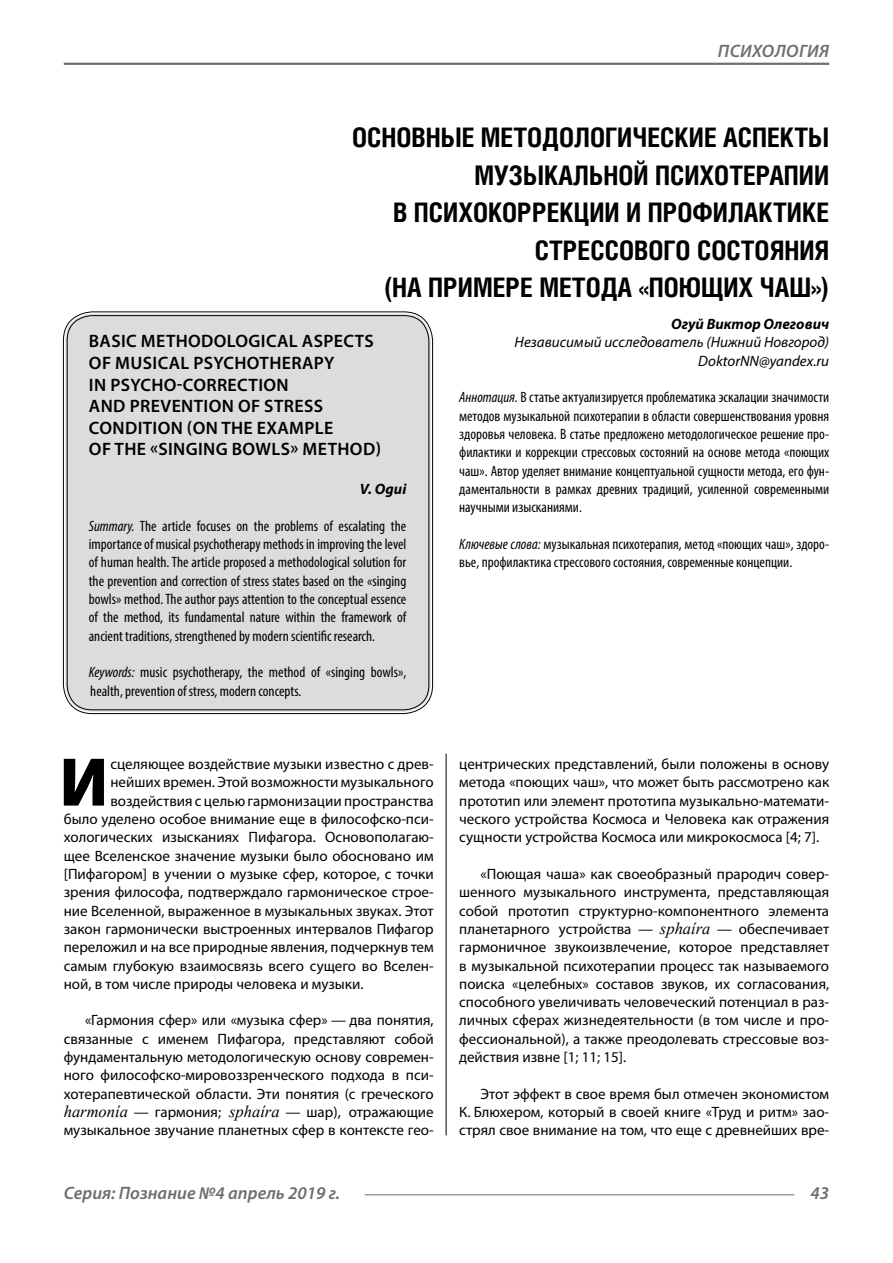
<style>
.page{position:relative;width:893px;height:1263px;background:#fff}
.page>*{position:absolute;margin:0;border:0;box-sizing:border-box;transform-origin:0 0}
.Bukvica{font:900 69.3px "Myriad Pro";color:#000}
.Header{font:700 27px/37.5px "Helios Cond";color:#000;text-align:right}
.Header-eng{font:600 18px/21.6px "Myriad Pro";letter-spacing:.02em;color:#000}
.t1{font:italic 600 18px "Myriad Pro";color:#6e6e6e}
.Normal{font:15px/18.3px "Myriad Pro";color:#000;text-align:justify}
.Bukvica-2{font:15px "Myriad Pro";color:#000}
.Annotation-rus{font:condensed 15px/18.3px "Myriad Pro";color:#000;text-align:justify}
.Annotation-eng{font:condensed 15px/18.3px "Myriad Pro";color:#000;text-align:justify}
.Author-doc{font:italic 15px "Myriad Pro";color:#000}
.Author{font:italic 700 15px "Myriad Pro";color:#000}
.Author-email{font:italic 15px "Myriad Pro";color:#000}
.Author-eng{font:italic 700 15px "Myriad Pro";color:#000}
.s1{font-style:italic}
.s2{font-family:"Times New Roman";font-style:italic;font-size:16.5px}
</style>
<div class="page">
<hr style="left:446px;top:128px;width:1px;height:1007px;background:#000">
<div style="left:65px;top:314px;width:366px;height:398px;background:#dcdcdc;border-radius:27px"></div>
<hr style="left:64px;top:63px;width:765px;height:2px;background:#6e6e6e">
<hr style="left:365px;top:1194px;width:429px;height:1px;background:#6e6e6e">
<p class="t1" style="left:718px;top:39px;width:57px">Психология</p>
<p class="Header" style="left:352px;top:118px;width:479px">ОСНОВНЫЕ МЕТОДОЛОГИЧЕСКИЕ АСПЕКТЫ<br>МУЗЫКАЛЬНОЙ ПСИХОТЕРАПИИ<br>В ПСИХОКОРРЕКЦИИ И ПРОФИЛАКТИКЕ<br>СТРЕССОВОГО СОСТОЯНИЯ<br>(НА ПРИМЕРЕ МЕТОДА «ПОЮЩИХ ЧАШ»)</p>
<p class="Author" style="left:671px;top:314px;width:160px">Огуй Виктор Олегович</p>
<p class="Author-doc" style="left:514px;top:333px;width:316px">Независимый исследователь (Нижний Новгород)</p>
<p class="Author-email" style="left:698px;top:351px;width:132px">DoktorNN@yandex.ru</p>
<p class="Annotation-rus" style="left:459px;top:388px;width:371px"><span class="s1">Аннотация.</span> В статье актуализируется проблематика эскалации значимости методов музыкальной психотерапии в области совершенствования уровня здоровья человека. В статье предложено методологическое решение про&shy;филактики и коррекции стрессовых состояний на основе метода «поющих чаш». Автор уделяет внимание концептуальной сущности метода, его фун&shy;даментальности в рамках древних традиций, усиленной современными научными изысканиями.</p>
<p class="Annotation-rus" style="left:459px;top:535px;width:371px"><span class="s1">Ключевые слова:</span> музыкальная психотерапия, метод «поющих чаш», здоро&shy;вье, профилактика стрессового состояния, современные концепции.</p>
<p class="Header-eng" style="left:89px;top:330px;width:294px">BASIC METHODOLOGICAL ASPECTS<br>OF MUSICAL PSYCHOTHERAPY<br>IN PSYCHO-CORRECTION<br>AND PREVENTION OF STRESS<br>CONDITION (ON THE EXAMPLE<br>OF THE «SINGING BOWLS» METHOD)</p>
<p class="Author-eng" style="left:360px;top:479px;width:48px">V. Ogui</p>
<p class="Annotation-eng" style="left:89px;top:516px;width:319px"><span class="s1">Summary.</span> The article focuses on the problems of escalating the importance of musical psychotherapy methods in improving the level of human health. The article proposed a methodological solution for the prevention and correction of stress states based on the «singing bowls» method. The author pays attention to the conceptual essence of the method, its fundamental nature within the framework of ancient traditions, strengthened by modern scientific research.</p>
<p class="Annotation-eng" style="left:89px;top:663px;width:319px"><span class="s1">Keywords:</span> music psychotherapy, the method of «singing bowls», health, prevention of stress, modern concepts.</p>
<p class="Bukvica" style="left:59px;top:736px;width:50px">И</p>
<p class="Bukvica-2" style="left:110px;top:755px;width:325px">сцеляющее воздействие музыки известно с древ-</p>
<p class="Bukvica-2" style="left:110px;top:773px;width:325px">нейших времен. Этой возможности музыкального</p>
<p class="Bukvica-2" style="left:110px;top:791px;width:325px">воздействия с целью гармонизации пространства</p>
<p class="Bukvica-2" style="left:64px;top:810px;width:371px">было уделено особое внимание еще в философско-пси-</p>
<p class="Bukvica-2" style="left:64px;top:828px;width:371px">хологических изысканиях Пифагора. Основополагаю-</p>
<p class="Bukvica-2" style="left:64px;top:846px;width:371px">щее Вселенское значение музыки было обосновано им</p>
<p class="Bukvica-2" style="left:64px;top:864px;width:371px">[Пифагором] в учении о музыке сфер, которое, с точки</p>
<p class="Bukvica-2" style="left:64px;top:883px;width:371px">зрения философа, подтверждало гармоническое строе-</p>
<p class="Bukvica-2" style="left:64px;top:901px;width:371px">ние Вселенной, выраженное в музыкальных звуках. Этот</p>
<p class="Bukvica-2" style="left:64px;top:919px;width:371px">закон гармонически выстроенных интервалов Пифагор</p>
<p class="Bukvica-2" style="left:64px;top:938px;width:371px">переложил и на все природные явления, подчеркнув тем</p>
<p class="Bukvica-2" style="left:64px;top:956px;width:371px">самым глубокую взаимосвязь всего сущего во Вселен-</p>
<p class="Bukvica-2" style="left:64px;top:974px;width:301px">ной, в том числе природы человека и музыки.</p>
<p class="Normal" style="left:64px;top:1011px;width:371px;text-indent:21px">«Гармония сфер» или «музыка сфер» — два понятия, связанные с именем Пифагора, представляют собой фундаментальную методологическую основу современ&shy;ного философско-мировоззренческого подхода в пси&shy;хотерапевтической области. Эти понятия (с греческого <span class="s2">harmonía</span> — гармония; <span class="s2">sphaíra</span> — шар), отражающие музыкальное звучание планетных сфер в контексте гео-</p>
<p class="Normal" style="left:459px;top:754px;width:371px">центрических представлений, были положены в основу метода «поющих чаш», что может быть рассмотрено как прототип или элемент прототипа музыкально-математи&shy;ческого устройства Космоса и Человека как отражения сущности устройства Космоса или микрокосмоса [4; 7].</p>
<p class="Normal" style="left:459px;top:864px;width:371px;text-indent:21px">«Поющая чаша» как своеобразный прародич совер&shy;шенного музыкального инструмента, представляющая собой прототип структурно-компонентного элемента планетарного устройства — <span class="s2">sphaíra</span> — обеспечивает гармоничное звукоизвлечение, которое представляет в музыкальной психотерапии процесс так называемого поиска «целебных» составов звуков, их согласования, способного увеличивать человеческий потенциал в раз&shy;личных сферах жизнедеятельности (в том числе и про&shy;фессиональной), а также преодолевать стрессовые воз&shy;действия извне [1; 11; 15].</p>
<p class="Normal" style="left:459px;top:1084px;width:371px;text-indent:21px">Этот эффект в свое время был отмечен экономистом К. Блюхером, который в своей книге «Труд и ритм» зао&shy;стрял свое внимание на том, что еще с древнейших вре-</p>
<p class="t1" style="left:64px;top:1182px;width:278px">Серия: Познание №4 апрель 2019 г.</p>
<p class="t1" style="left:810px;top:1182px;width:20px">43</p>
</div>
